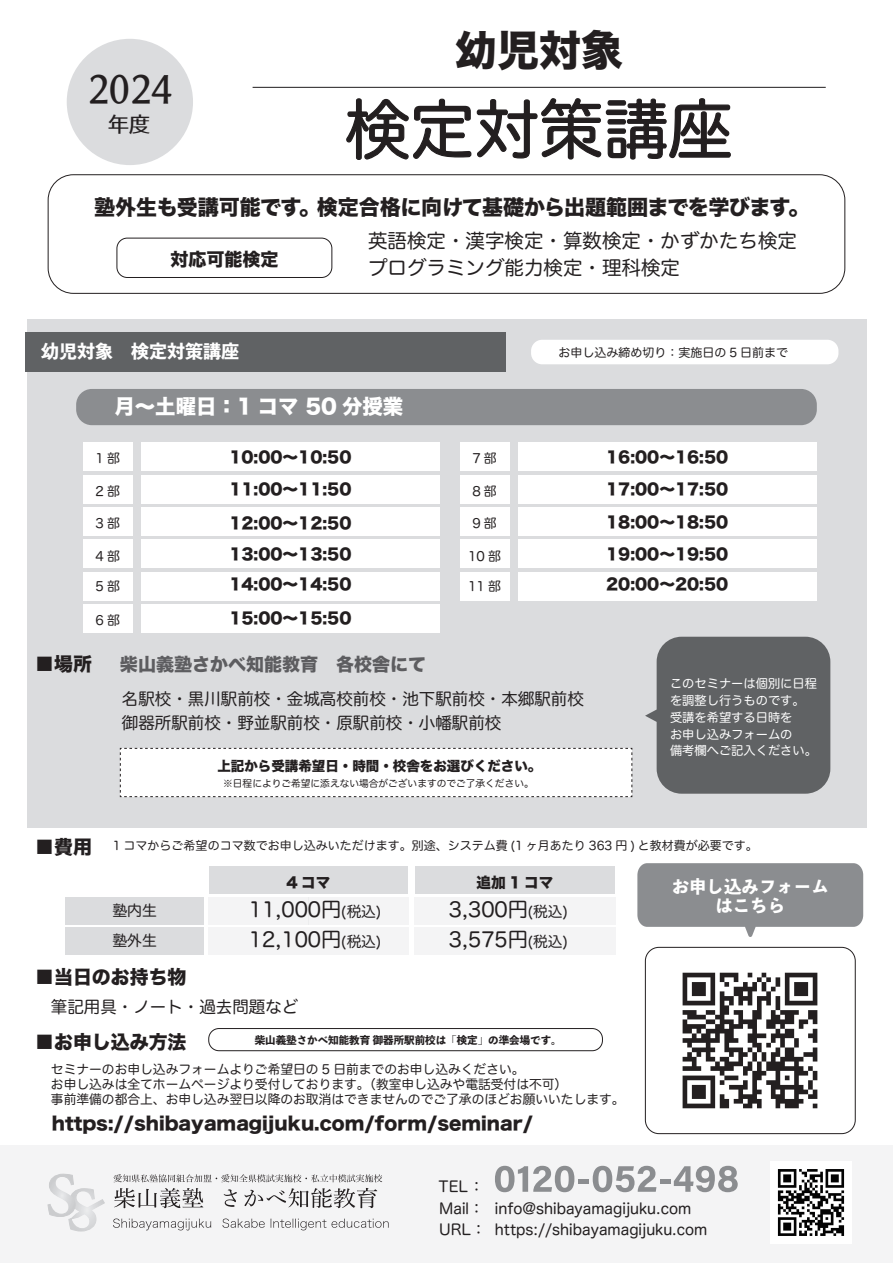
<style>
.page{position:relative;width:893px;height:1263px;background:#fff}
.page>*{position:absolute;margin:0;border:0;box-sizing:border-box;transform-origin:0 0}
.t1{font:64.5px "Hira Maru Pro N W4";color:#231f20}
.t2{font:42px "Hira Kaku Std W8";color:#231f20}
.t3{font:37.2px "Gen Ei Late Min P v 2";color:#231f20}
.t4{font:21px "Hira Kaku Std W8";letter-spacing:-.01em;color:#231f20}
.t5{font:20.85px "Gen Ei Late Min P v 2";color:#231f20}
.t6{font:20.4px "Hira Kaku Std W8";color:#fff}
.t7{font:20.25px/30px "Hira Maru Pro N W4";color:#231f20}
.t8{font:19.5px "Hira Maru Pro N W4";color:#231f20}
.t9{font:18.9px "Hira Kaku Std W8";color:#231f20}
.t10{font:18px "Hira Kaku Std W8";color:#231f20}
.t11{font:18px "Hira Kaku Std W8";color:#5d5d60}
.t12{font:800 18px "Toppan Bunkyu Midashi Gothic Std N";color:#fff}
.t13{font:800 17.4px/19.4px "Toppan Bunkyu Midashi Gothic Std N";color:#fff;text-align:center}
.t14{font:16.5px/24px "Hira Maru Pro N W4";color:#231f20}
.t15{font:15.6px "Hira Kaku Std W8";color:#231f20}
.t16{font:15px/21px "Hira Maru Pro N W4";color:#231f20}
.t17{font:14.85px/30px "Hira Maru Pro N W4";color:#231f20}
.t18{font:14.55px "Hira Kaku Std W8";color:#231f20}
.t19{font:13.5px "Hira Kaku Std W8";color:#231f20}
.t20{font:12.9px "Hira Maru Pro N W4";color:#231f20}
.t21{font:12.75px/15px "Hira Maru Pro N W4";color:#231f20}
.t22{font:12.3px/16.8px "Hira Maru Pro N W4";color:#fff}
.t23{font:12px "Hira Maru Pro N W4";color:#231f20}
.t24{font:800 10.5px "Toppan Bunkyu Midashi Gothic Std N";color:#231f20}
.t25{font:9.75px "Hira Maru Pro N W4";color:#231f20}
.s1{font-family:"Hira Kaku Std W8";font-size:18.9px}
.s2{font-size:14.55px}
</style>
<div class="page">
<div style="left:0;top:1145px;width:893px;height:118px;background:#f4f4f5"></div>
<svg style="left:114px;top:1188px;width:89px;height:20px"></svg>
<svg style="left:224px;top:1189px;width:13px;height:18px"></svg>
<svg style="left:245px;top:1188px;width:132px;height:20px"></svg>
<svg style="left:222px;top:1218px;width:43px;height:10px"></svg>
<svg style="left:271px;top:1219px;width:118px;height:11px"></svg>
<svg style="left:113px;top:1218px;width:98px;height:12px"></svg>
<svg style="left:114px;top:1174px;width:268px;height:8px"></svg>
<svg style="left:48px;top:1174px;width:57px;height:57px"></svg>
<svg style="left:495px;top:1166px;width:79px;height:26px"></svg>
<div style="left:578px;top:1179px;width:11px;height:5px;background:#8b8d90"></div>
<svg style="left:593px;top:1166px;width:63px;height:26px"></svg>
<div style="left:660px;top:1179px;width:10px;height:5px;background:#8b8d90"></div>
<svg style="left:674px;top:1166px;width:64px;height:26px"></svg>
<img style="left:770px;top:1162px;width:82px;height:81px">
<div style="left:27px;top:320px;width:839px;height:508px;background:#dbdcde"></div>
<div style="left:76px;top:389px;width:741px;height:36px;background:#8b8d90;border-radius:16px"></div>
<div style="left:83px;top:442px;width:50px;height:29px;background:#fff"></div>
<div style="left:141px;top:442px;width:299px;height:29px;background:#fff"></div>
<div style="left:83px;top:475px;width:50px;height:28px;background:#fff"></div>
<div style="left:141px;top:475px;width:299px;height:29px;background:#fff"></div>
<div style="left:83px;top:507px;width:50px;height:29px;background:#fff"></div>
<div style="left:141px;top:507px;width:299px;height:29px;background:#fff"></div>
<div style="left:83px;top:539px;width:50px;height:29px;background:#fff"></div>
<div style="left:141px;top:539px;width:299px;height:29px;background:#fff"></div>
<div style="left:83px;top:571px;width:50px;height:29px;background:#fff"></div>
<div style="left:141px;top:571px;width:299px;height:29px;background:#fff"></div>
<div style="left:460px;top:442px;width:49px;height:29px;background:#fff"></div>
<div style="left:518px;top:442px;width:298px;height:29px;background:#fff"></div>
<div style="left:460px;top:475px;width:49px;height:28px;background:#fff"></div>
<div style="left:518px;top:475px;width:298px;height:29px;background:#fff"></div>
<div style="left:460px;top:507px;width:49px;height:29px;background:#fff"></div>
<div style="left:518px;top:507px;width:298px;height:29px;background:#fff"></div>
<div style="left:460px;top:539px;width:49px;height:29px;background:#fff"></div>
<div style="left:518px;top:539px;width:298px;height:29px;background:#fff"></div>
<div style="left:460px;top:571px;width:49px;height:29px;background:#fff"></div>
<div style="left:518px;top:571px;width:298px;height:29px;background:#fff"></div>
<div style="left:83px;top:604px;width:50px;height:29px;background:#fff"></div>
<div style="left:141px;top:604px;width:299px;height:29px;background:#fff"></div>
<div style="left:415px;top:867px;width:100px;height:27px;background:#dbdcde"></div>
<div style="left:515px;top:867px;width:100px;height:27px;background:#dbdcde"></div>
<div style="left:414px;top:897px;width:101px;height:28px;background:#f4f4f5"></div>
<div style="left:515px;top:897px;width:101px;height:28px;background:#f4f4f5"></div>
<div style="left:414px;top:927px;width:101px;height:28px;background:#f4f4f5"></div>
<div style="left:515px;top:927px;width:101px;height:28px;background:#f4f4f5"></div>
<div style="left:208px;top:897px;width:100px;height:28px;background:#f4f4f5"></div>
<div style="left:308px;top:897px;width:101px;height:28px;background:#f4f4f5"></div>
<div style="left:208px;top:927px;width:100px;height:28px;background:#f4f4f5"></div>
<div style="left:308px;top:927px;width:101px;height:28px;background:#f4f4f5"></div>
<div style="left:65px;top:897px;width:139px;height:28px;background:#dbdcde"></div>
<div style="left:65px;top:927px;width:139px;height:28px;background:#dbdcde"></div>
<div style="left:209px;top:867px;width:99px;height:27px;background:#dbdcde"></div>
<div style="left:308px;top:867px;width:100px;height:27px;background:#dbdcde"></div>
<div style="left:26px;top:332px;width:480px;height:40px;background:#606264"></div>
<div style="left:531px;top:340px;width:307px;height:24px;background:#fff;border-radius:11px"></div>
<div style="left:208px;top:1028px;width:395px;height:23px;border:1px solid #231f20;border-radius:10px"></div>
<div style="left:645px;top:947px;width:211px;height:187px;border:1px solid #231f20;border-radius:14px"></div>
<img style="left:682px;top:972px;width:136px;height:137px">
<svg style="left:637px;top:863px;width:226px;height:74px;background:#9b9d9f"></svg>
<svg style="left:645px;top:637px;width:185px;height:157px;background:#696b6d"></svg>
<div style="left:120px;top:748px;width:512px;height:49px;background:#fff"></div>
<hr style="left:253px;top:87px;width:573px;height:1px;background:#231f20">
<svg style="left:345px;top:87px;width:386px;height:73px"></svg>
<div style="left:67px;top:39px;width:126px;height:126px;background:#dbdcde;border-radius:50%"></div>
<div style="left:48px;top:174px;width:797px;height:120px;border:1px solid #231f20;border-radius:25px"></div>
<div style="left:117px;top:238px;width:215px;height:40px;border:1px solid #231f20;border-radius:10px"></div>
<h3 class="t3" style="left:88px;top:65px;width:86px">2024</h3>
<h3 class="t5" style="left:108px;top:111px;width:43px">年度</h3>
<h2 class="t2" style="left:455px;top:27px;width:169px">幼児対象</h2>
<h1 class="t1" style="left:346px;top:73px;width:389px">検定対策講座</h1>
<h3 class="t4" style="left:94px;top:196px;width:717px">塾外生も受講可能です。検定合格に向けて基礎から出題範囲までを学びます。</h3>
<h3 class="t8" style="left:368px;top:223px;width:430px">英語検定・漢字検定・算数検定・かずかたち検定</h3>
<h3 class="t10" style="left:170px;top:249px;width:109px">対応可能検定</h3>
<h3 class="t8" style="left:368px;top:250px;width:313px">プログラミング能力検定・理科検定</h3>
<h3 class="t12" style="left:41px;top:338px;width:200px">幼児対象　検定対策講座</h3>
<p class="t23" style="left:558px;top:342px;width:231px">お申し込み締め切り：実施日の 5 日前まで</p>
<h3 class="t6" style="left:114px;top:395px;width:290px">月～土曜日：1 コマ 50 分授業</h3>
<p class="t20" style="left:96px;top:447px;width:26px">1 部</p>
<p class="t15" style="left:229px;top:448px;width:124px">10:00～10:50</p>
<p class="t15" style="left:606px;top:448px;width:124px">16:00～16:50</p>
<p class="t20" style="left:472px;top:447px;width:26px">7 部</p>
<p class="t20" style="left:472px;top:480px;width:26px">8 部</p>
<p class="t15" style="left:229px;top:481px;width:124px">11:00～11:50</p>
<p class="t15" style="left:606px;top:481px;width:124px">17:00～17:50</p>
<p class="t20" style="left:96px;top:480px;width:26px">2 部</p>
<p class="t20" style="left:96px;top:512px;width:26px">3 部</p>
<p class="t20" style="left:96px;top:544px;width:26px">4 部</p>
<p class="t15" style="left:229px;top:514px;width:124px">12:00～12:50</p>
<p class="t15" style="left:229px;top:545px;width:124px">13:00～13:50</p>
<p class="t20" style="left:472px;top:512px;width:26px">9 部</p>
<p class="t20" style="left:468px;top:544px;width:34px">10 部</p>
<p class="t15" style="left:606px;top:513px;width:124px">18:00～18:50</p>
<p class="t15" style="left:606px;top:545px;width:124px">19:00～19:50</p>
<p class="t20" style="left:96px;top:575px;width:26px">5 部</p>
<p class="t20" style="left:96px;top:609px;width:26px">6 部</p>
<p class="t15" style="left:229px;top:576px;width:124px">14:00～14:50</p>
<p class="t15" style="left:229px;top:609px;width:124px">15:00～15:50</p>
<p class="t20" style="left:468px;top:575px;width:34px">11 部</p>
<p class="t15" style="left:606px;top:576px;width:124px">20:00～20:50</p>
<h3 class="t9" style="left:35px;top:654px;width:58px">■場所</h3>
<h3 class="t11" style="left:120px;top:654px;width:307px">柴山義塾さかべ知能教育　各校舎にて</h3>
<p class="t14" style="left:122px;top:686px;width:463px">名駅校・黒川駅前校・金城高校前校・池下駅前校・本郷駅前校御器所駅前校・野並駅前校・原駅前校・小幡駅前校</p>
<p class="t19" style="left:217px;top:758px;width:326px">上記から受講希望日・時間・校舎をお選びください。</p>
<p class="t25" style="left:223px;top:775px;width:312px">※日程によりご希望に添えない場合がございますのでご了承ください。</p>
<p class="t22" style="left:670px;top:674px;width:148px">このセミナーは個別に日程を調整し行うものです。受講を希望する日時を<br>お申し込みフォームの<br>備考欄へご記入ください。</p>
<p class="t23" style="left:35px;top:835px;width:724px"><span class="s1">■費用</span> 1 コマからご希望のコマ数でお申し込みいただけます。別途、システム費 (1 ヶ月あたり 363 円 ) と教材費が必要です。</p>
<h3 class="t13" style="left:672px;top:876px;width:159px">お申し込みフォームはこちら</h3>
<p class="t18" style="left:476px;top:875px;width:79px">追加 1 コマ</p>
<h3 class="t7" style="left:449px;top:893px;width:121px">3,300円<span class="s2">(税込)<br></span>3,575円<span class="s2">(税込)</span></h3>
<p class="t18" style="left:286px;top:875px;width:46px">4 コマ</p>
<h3 class="t7" style="left:249px;top:893px;width:134px">11,000円<span class="s2">(税込)<br></span>12,100円<span class="s2">(税込)</span></h3>
<p class="t17" style="left:112px;top:894px;width:46px">塾内生塾外生</p>
<h3 class="t9" style="left:35px;top:966px;width:153px">■当日のお持ち物</h3>
<p class="t14" style="left:51px;top:994px;width:249px">筆記用具・ノート・過去問題など</p>
<h3 class="t9" style="left:35px;top:1031px;width:153px">■お申し込み方法</h3>
<p class="t21" style="left:51px;top:1061px;width:575px">セミナーのお申し込みフォームよりご希望日の 5 日前までのお申し込みください。<br>お申し込みは全てホームページより受付しております。（教室申し込みや電話受付は不可）<br>事前準備の都合上、お申し込み翌日以降のお取消はできませんのでご了承のほどお願いいたします。</p>
<h3 class="t10" style="left:52px;top:1113px;width:483px">https://shibayamagijuku.com/form/seminar/</h3>
<p class="t24" style="left:255px;top:1031px;width:308px">柴山義塾さかべ知能教育 御器所駅前校は「検定」の準会場です。</p>
<p class="t16" style="left:439px;top:1175px;width:47px">TEL ：</p>
<p class="t16" style="left:439px;top:1197px;width:48px">Mail：<br>URL：</p>
<p class="t16" style="left:495px;top:1197px;width:198px">info@shibayamagijuku.com</p>
<p class="t16" style="left:495px;top:1218px;width:214px">https://shibayamagijuku.com</p>
</div>
